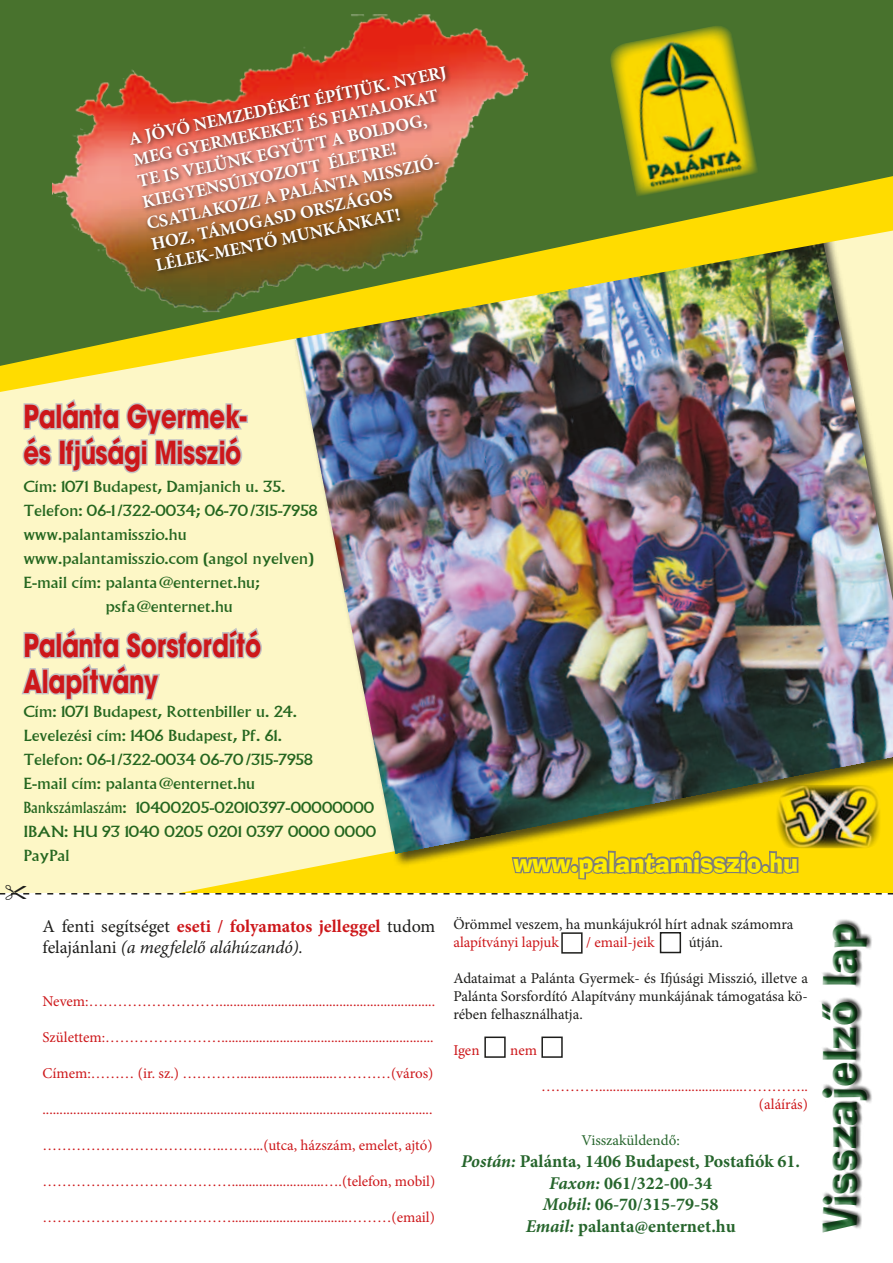
<style>
.page{position:relative;width:893px;height:1263px;background:#fff}
.page>*{position:absolute;margin:0;border:0;box-sizing:border-box;transform-origin:0 0}
.t1{font:45px "Ad Lib PFL";color:#1f642d;scale:.89 1}
.t2{font:700 31.5px/36px "Avant Garde PFL";color:#cd171a;scale:.77 1}
.t3{font:26.25px "Ad Lib PFL";color:#ffed00;scale:.88 1}
.t4{font:700 18px/21.6px "Minion Pro";color:#fff}
.t5{font:700 18px/21.6px "Minion Pro";color:#26652c;text-align:center}
.t6{font:18px/21.6px "Minion Pro";color:#1d1d1b}
.t7{font:15px/18px "Minion Pro";color:#cd171a;text-align:right}
.t8{font:15px/24px "Albertus PFL";color:#24661f;scale:1.16 1}
.t9{font:15px/18px "Minion Pro";color:#1d1d1b;text-align:justify}
.t10{font:15px "Minion Pro";color:#26652c}
.s1{font-weight:700;color:#cd171a}
.s2{font-style:italic}
</style>
<div class="page">
<div style="left:0;top:392px;width:292px;height:451px;background:#fdf7c6"></div>
<img style="left:293px;top:392px;width:600px;height:451px">
<div style="left:238px;top:415px;width:10px;height:8px;border:3px solid #c4c4c4"></div>
<svg style="left:21px;top:397px;width:224px;height:86px;background:#e6e3c5"></svg>
<svg style="left:20px;top:626px;width:244px;height:86px;background:#ebe7c5"></svg>
<div style="left:660px;top:932px;width:21px;height:21px;border:2px solid #1d1d1b"></div>
<div style="left:819px;top:918px;width:54px;height:311px;background:#1d1d1b;opacity:.75"></div>
<div style="left:0;top:0;width:893px;height:176px;background:#48722d"></div>
<img style="left:52px;top:11px;width:475px;height:165px">
<div style="left:128px;top:63px;width:324px;height:214px;background:#1d1d1b;opacity:.75"></div>
<img style="left:607px;top:26px;width:152px;height:150px">
<img style="left:0;top:176px;width:893px;height:216px">
<div style="left:561px;top:932px;width:22px;height:22px;border:2px solid #1d1d1b"></div>
<div style="left:484px;top:1036px;width:22px;height:22px;border:2px solid #1d1d1b"></div>
<div style="left:541px;top:1036px;width:22px;height:22px;border:2px solid #1d1d1b"></div>
<img style="left:775px;top:784px;width:106px;height:59px">
<svg style="left:0;top:843px;width:893px;height:52px;background:#ebd753"></svg>
<p class="t4" style="left:127px;top:128px;width:326px;text-indent:66px;rotate:-12deg">NE MZEDÉKÉT ÉPÍTJÜK. NYERJ<br>MEG GYERMEKEKET ÉS FIATALOKAT<br>TE IS VE LÜNK EG YÜTT A BO LDOG ,<br>KIEG YEN SÚLYOZOTT ÉLETRE!<br>CSATLAKOZZ A PALÁN TA MISSZIÓ-<br>HO Z, TÁMOG ASD ORSZÁGO</p>
<p class="t4" style="left:127px;top:128px;width:38px;rotate:-12deg">A JÖVŐ</p>
<p class="t4" style="left:149px;top:234px;width:251px;text-align:right;rotate:-12deg">S<br>LÉLEK-MEN TŐ MUNKÁN KAT!</p>
<h2 class="t2" style="left:23px;top:398px;width:293px">Palánta Gyermek&shy;és Ifjúsági Misszió</h2>
<p class="t8" style="left:23px;top:475px;width:227px">Cím: 1071 Budapest, Damjanich u. 35.</p>
<p class="t8" style="left:23px;top:499px;width:255px">Telefon: 06-1/322-0034; 06-70/315-7958</p>
<p class="t8" style="left:23px;top:523px;width:142px">www.palantamisszio.hu</p>
<p class="t8" style="left:23px;top:547px;width:252px">www.palantamisszio.com (angol nyelven)</p>
<p class="t8" style="left:23px;top:571px;width:205px">E-mail cím: palanta@enternet.hu;</p>
<p class="t8" style="left:106px;top:595px;width:111px">psfa@enternet.hu</p>
<h2 class="t2" style="left:23px;top:627px;width:310px">Palánta Sorsfordító<br>Alapítvány</h2>
<p class="t8" style="left:23px;top:700px;width:306px">Cím: 1071 Budapest, Rottenbiller u. 24.<br>Levelezési cím: 1406 Budapest, Pf. 61.<br>Telefon: 06-1/322-0034 06-70/315-7958<br>E-mail cím: palanta@enternet.hu<br>Bankszámlaszám: 10400205-02010397-00000000<br>IBAN: HU 93 1040 0205 0201 0397 0000 0000<br>PayPal</p>
<p class="t6" style="left:43px;top:915px;width:394px">A fenti segítséget <span class="s1">eseti / folyamatos jelleggel</span> tudom felajánlani <span class="s2">(a megfelelő aláhúzandó).</span></p>
<p class="t7" style="left:43px;top:992px;width:394px">Nevem:………………………...............................................................</p>
<p class="t7" style="left:43px;top:1028px;width:393px">Születtem:……………………..............................................................</p>
<p class="t7" style="left:43px;top:1064px;width:392px">Címem:……… (ir. sz.) …………...........................…………(város)</p>
<p class="t7" style="left:43px;top:1100px;width:391px">..................................................................................................................</p>
<p class="t7" style="left:43px;top:1136px;width:392px">………………………………..……...(utca, házszám, emelet, ajtó)</p>
<p class="t7" style="left:43px;top:1172px;width:394px">…………………………………...........................….(telefon, mobil)</p>
<p class="t7" style="left:43px;top:1208px;width:394px">…………………………………..................................………(email)</p>
<h3 class="t3" style="left:513px;top:846px;width:325px">www.palantamisszio.hu</h3>
<p class="t9" style="left:453px;top:916px;width:342px">Örömmel veszem, ha munkájukról hírt adnak számomra</p>
<p class="t7" style="left:453px;top:934px;width:107px">alapítványi lapjuk</p>
<p class="t7" style="left:586px;top:934px;width:70px">/ email-jeik</p>
<p class="t9" style="left:689px;top:934px;width:36px">útján.</p>
<p class="t9" style="left:453px;top:970px;width:356px">Adataimat a Palánta Gyermek- és Ifjúsági Misszió, illetve a Palánta Sorsfordító Alapítvány munkájának támogatása kö&shy;rében felhasználhatja.</p>
<p class="t7" style="left:453px;top:1042px;width:28px">Igen</p>
<p class="t7" style="left:510px;top:1042px;width:28px">nem</p>
<p class="t7" style="left:541px;top:1078px;width:268px">…………..........................................………….. (aláírás)</p>
<p class="t10" style="left:581px;top:1130px;width:100px">Visszaküldendő:</p>
<p class="t5" style="left:461px;top:1150px;width:341px"><span class="s2">Postán:</span> Palánta, 1406 Budapest, Postafiók 61.<br><span class="s2">Faxon:</span> 061/322-00-34<br><span class="s2">Mobil:</span> 06-70/315-79-58<br><span class="s2">Email:</span> palanta@enternet.hu</p>
<h1 class="t1" style="left:812px;top:1233px;width:350px;rotate:-90deg">Visszajelző lap</h1>
</div>
